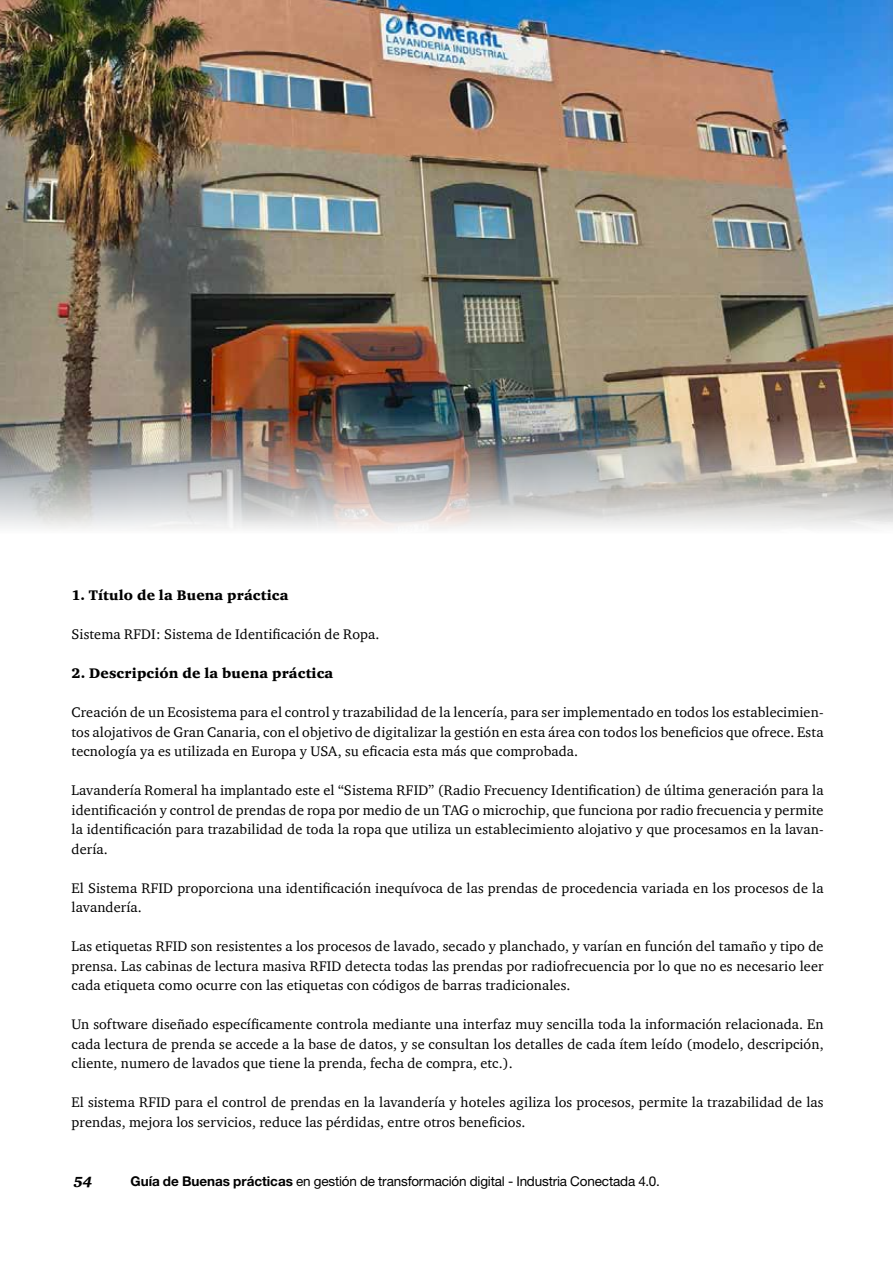
<style>
.page{position:relative;width:893px;height:1263px;background:#fff}
.page>*{position:absolute;margin:0;border:0;box-sizing:border-box;transform-origin:0 0}
.t1{font:15px "Charter ITC Blac Ital";color:#000}
.t2{font:14.25px/19.5px "Charter ITC";letter-spacing:.01em;color:#000;text-align:justify}
.t3{font:14.25px "Charter ITC Blac";letter-spacing:.01em;color:#000}
.t4{font:13.5px "Helvetica Neue LT Std";letter-spacing:-.015em;color:#000}
.s1{font-weight:700}
</style>
<div class="page">
<img style="left:0;top:0;width:893px;height:415px">
<img style="left:0;top:415px;width:893px;height:114px">
<p class="t3" style="left:72px;top:586px;width:218px">1. Título de la Buena práctica</p>
<p class="t2" style="left:72px;top:624px;width:309px">Sistema RFDI: Sistema de Identificación de Ropa.</p>
<p class="t3" style="left:72px;top:664px;width:263px">2. Descripción de la buena práctica</p>
<p class="t2" style="left:72px;top:702px;width:753px">Creación de un Ecosistema para el control y trazabilidad de la lencería, para ser implementado en todos los establecimien&shy;tos alojativos de Gran Canaria, con el objetivo de digitalizar la gestión en esta área con todos los beneficios que ofrece. Esta tecnología ya es utilizada en Europa y USA, su eficacia esta más que comprobada.</p>
<p class="t2" style="left:72px;top:780px;width:753px">Lavandería Romeral ha implantado este el “Sistema RFID” (Radio Frecuency Identification) de última generación para la identificación y control de prendas de ropa por medio de un TAG o microchip, que funciona por radio frecuencia y permite la identificación para trazabilidad de toda la ropa que utiliza un establecimiento alojativo y que procesamos en la lavan&shy;dería.</p>
<p class="t2" style="left:72px;top:878px;width:753px">El Sistema RFID proporciona una identificación inequívoca de las prendas de procedencia variada en los procesos de la lavandería.</p>
<p class="t2" style="left:72px;top:936px;width:753px">Las etiquetas RFID son resistentes a los procesos de lavado, secado y planchado, y varían en función del tamaño y tipo de prensa. Las cabinas de lectura masiva RFID detecta todas las prendas por radiofrecuencia por lo que no es necesario leer cada etiqueta como ocurre con las etiquetas con códigos de barras tradicionales.</p>
<p class="t2" style="left:72px;top:1014px;width:753px">Un software diseñado específicamente controla mediante una interfaz muy sencilla toda la información relacionada. En cada lectura de prenda se accede a la base de datos, y se consultan los detalles de cada ítem leído (modelo, descripción, cliente, numero de lavados que tiene la prenda, fecha de compra, etc.).</p>
<p class="t2" style="left:72px;top:1092px;width:753px">El sistema RFID para el control de prendas en la lavandería y hoteles agiliza los procesos, permite la trazabilidad de las prendas, mejora los servicios, reduce las pérdidas, entre otros beneficios.</p>
<p class="t1" style="left:74px;top:1173px;width:20px">54</p>
<p class="t4" style="left:130px;top:1173px;width:531px"><span class="s1">Guía de Buenas prácticas</span> en gestión de transformación digital - Industria Conectada 4.0.</p>
</div>
